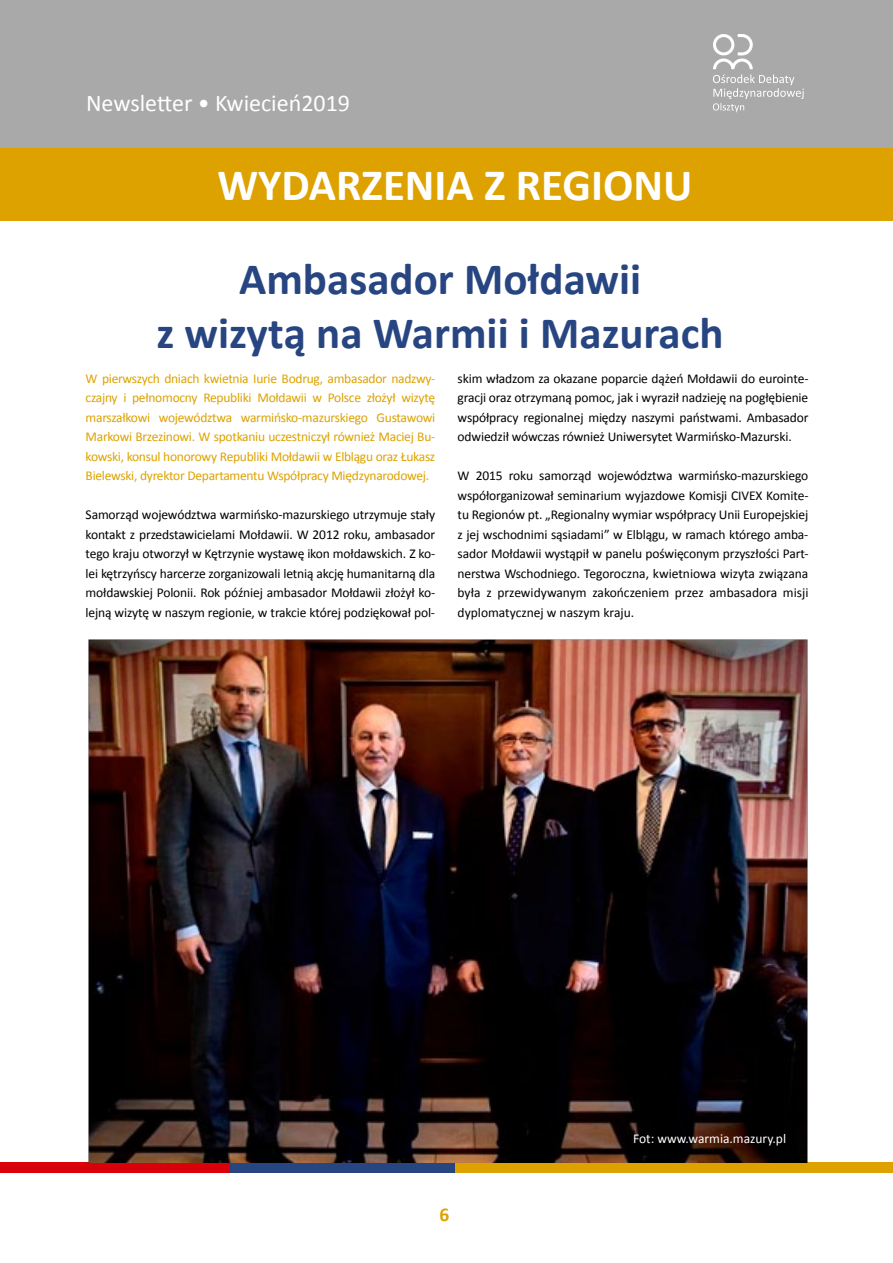
<style>
.page{position:relative;width:893px;height:1263px;background:#fff}
.page>*{position:absolute;margin:0;border:0;box-sizing:border-box;transform-origin:0 0}
.t1{font:700 45px/54px "Calibri";color:#274581;text-align:center}
.t2{font:700 45px "Calibri";color:#fff}
.t3{font:24px "Calibri";color:#fff}
.t4{font:700 19.5px "Calibri";color:#dda200}
.t5{font:13.5px/19.5px "Calibri";letter-spacing:-.01em;color:#000;text-align:justify}
.t6{font:13.5px/19.5px "Calibri";letter-spacing:-.02em;color:#dda200;text-align:justify}
.t7{font:13.5px "Calibri";color:#fff}
</style>
<div class="page">
<div style="left:0;top:0;width:893px;height:149px;background:#a9a9aa"></div>
<svg style="left:713px;top:34px;width:91px;height:78px"></svg>
<div style="left:455px;top:1162px;width:438px;height:10px;background:#dda200"></div>
<div style="left:230px;top:1162px;width:225px;height:10px;background:#274581"></div>
<div style="left:0;top:1162px;width:230px;height:10px;background:#da0009"></div>
<div style="left:0;top:149px;width:893px;height:72px;background:#dda200"></div>
<img style="left:88px;top:639px;width:720px;height:524px">
<h2 class="t3" style="left:86px;top:88px;width:265px">Newsletter • Kwiecień2019</h2>
<h1 class="t2" style="left:217px;top:157px;width:477px">WYDARZENIA Z REGIONU</h1>
<h1 class="t1" style="left:156px;top:250px;width:569px">Ambasador Mołdawii<br>z wizytą na Warmii i Mazurach</h1>
<p class="t6" style="left:86px;top:368px;width:351px">W pierwszych dniach kwietnia I urie Bodrug, ambasador nadzwy&shy;czajny i pełnomocny Republiki M ołdawii w Polsce złożył wizytę marszałkowi województwa warmińsko-mazurskiego Gustawowi Markowi Brzezinowi. W spotkaniu uczestniczył również Maciej Bu&shy;kowski, konsul honorowy Republiki Mołdawii w Elblągu oraz Łukasz Bielewski, dyrektor Departamentu Współpracy M iędzynarodowej.</p>
<p class="t5" style="left:86px;top:504px;width:351px">Samorząd województwa warmińsko-mazurskiego utrzymuje stały kontakt z przedstawicielami Mołdawii. W 2012 roku, ambasador tego kraju otworzył w Kętrzynie wystawę ikon mołdawskich. Z ko&shy;lei kętrzyńscy harcerze zorganizowali letnią akcję humanitarną dla mołdawskiej Polonii. Rok później ambasador M ołdawii złożył ko&shy;lejną wizytę w naszym regionie, w trakcie której podziękował pol-</p>
<p class="t5" style="left:458px;top:368px;width:352px">skim władzom za okazane poparcie dążeń Mołdawii do eurointe&shy;gracji oraz otrzymaną pomoc, jak i wyraził nadzieję na pogłębienie współpracy regionalnej między naszymi państwami. Ambasador odwiedził wówczas również U niwersytet Warmińsko-M azurski.</p>
<p class="t5" style="left:458px;top:465px;width:353px">W 2015 roku samorząd województwa warmińsko-mazurskiego współorganizował seminarium wyjazdowe Komisji CIVEX Komite&shy;tu Regionów pt. „Regionalny wymiar współpracy U nii Europejskiej z jej wschodnimi sąsiadami” w Elblągu, w ramach którego amba&shy;sador M ołdawii wystąpił w panelu poświęconym przyszłości Part&shy;nerstwa Wschodniego. Tegoroczna, kwietniowa wizyta związana była z przewidywanym zakończeniem przez ambasadora misji dyplomatycznej w naszym kraju.</p>
<h3 class="t4" style="left:439px;top:1203px;width:11px">6</h3>
<p class="t7" style="left:633px;top:1130px;width:155px">Fot: www.warmia.mazury.pl</p>
</div>
